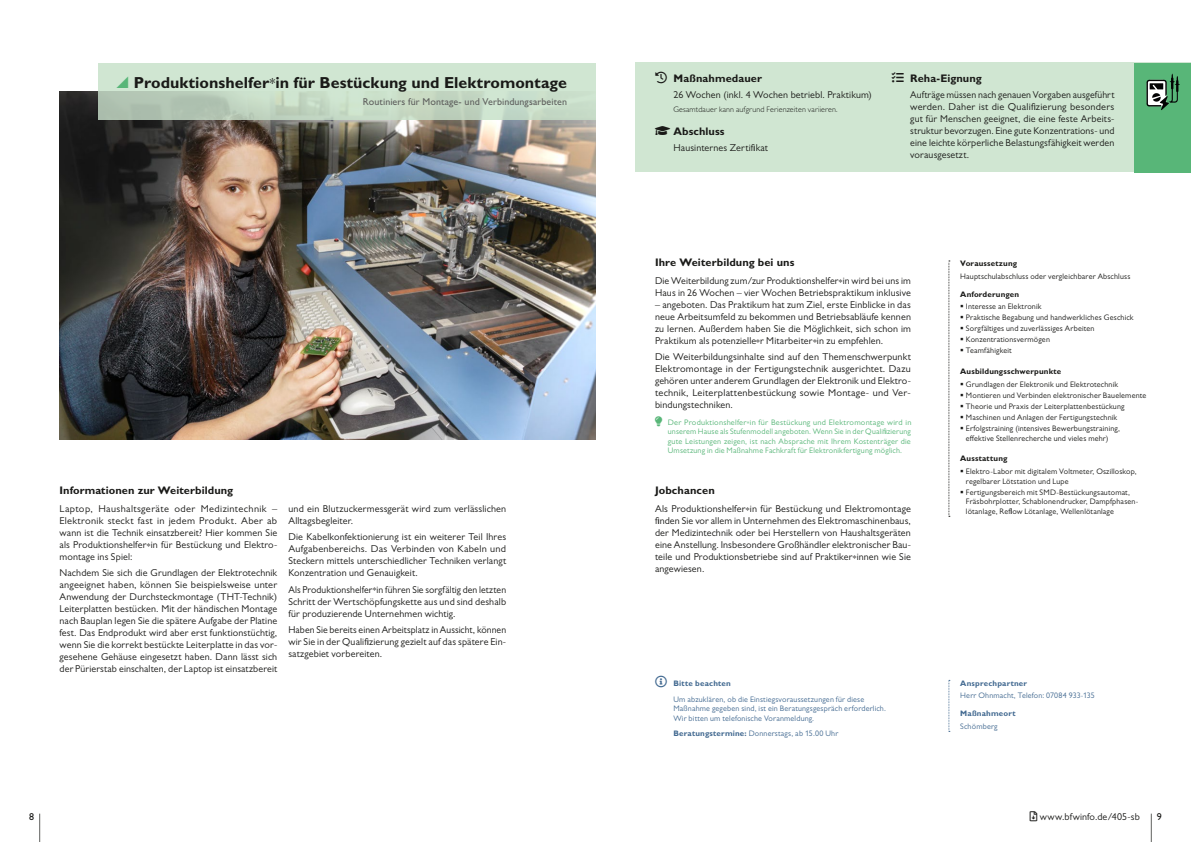
<style>
.page{position:relative;width:1191px;height:842px;background:#fff}
.page>*{position:absolute;margin:0;border:0;box-sizing:border-box;transform-origin:0 0}
.t1{font:700 16px "Gill Sans MT Pro";color:#1a1a18}
.t2{font:700 11px "Gill Sans MT Pro";letter-spacing:.005em;color:#1a1a18}
.t3{font:10px/12px "Gill Sans MT Pro";letter-spacing:.015em;color:#1a1a18;text-align:justify}
.t4{font:500 10px "Gill Sans MT Pro";letter-spacing:.005em;color:#5f605e}
.t5{font:500 10px "Gill Sans MT Pro";color:#1a1a18}
.t6{font:8px/11px "Gill Sans MT Pro";letter-spacing:.02em;color:#1a1a18}
.t7{font:8px/9.6px "Gill Sans MT Pro";letter-spacing:.02em;color:#58b678;text-align:justify}
.t8{font:8px/9.6px "Gill Sans MT Pro";letter-spacing:.02em;color:#436a91}
.t9{font:700 8px "Gill Sans MT Pro";letter-spacing:.02em;color:#1a1a18}
.t10{font:300 8px "Gill Sans MT Pro";letter-spacing:.015em;color:#1a1a18}
.t11{font:700 8px "Gill Sans MT Pro";letter-spacing:.02em;color:#436a91}
.s1{font-weight:400}
.s2{font-weight:700}
</style>
<div class="page">
<svg style="left:1151px;top:814px;width:1px;height:28px"></svg>
<svg style="left:39px;top:814px;width:1px;height:28px"></svg>
<svg style="left:948px;top:680px;width:2px;height:52px"></svg>
<div style="left:635px;top:63px;width:556px;height:109px;background:#d0e6d2"></div>
<div style="left:1134px;top:63px;width:57px;height:109px;background:#58b678"></div>
<svg style="left:1146px;top:73px;width:33px;height:37px"></svg>
<img style="left:60px;top:91px;width:535px;height:348px">
<svg style="left:98px;top:63px;width:497px;height:56px;background:#c8ddc9"></svg>
<svg style="left:948px;top:261px;width:2px;height:256px"></svg>
<svg style="left:117px;top:76px;width:11px;height:12px"></svg>
<h1 class="t1" style="left:134px;top:72px;width:435px">Produktionshelfer<span class="s1">*</span>in für Bestückung und Elektromontage</h1>
<p class="t4" style="left:363px;top:96px;width:206px">Routiniers für Montage- und Verbindungsarbeiten</p>
<p class="t2" style="left:60px;top:484px;width:175px">Informationen zur Weiterbildung</p>
<p class="t3" style="left:60px;top:503px;width:219px">Laptop, Haushaltsgeräte oder Medizintechnik – Elektronik steckt fast in jedem Produkt. Aber ab wann ist die Technik einsatzbereit? Hier kommen Sie als Produktionshelfer*in für Bestückung und Elektro&shy;montage ins Spiel:</p>
<p class="t3" style="left:60px;top:567px;width:219px">Nachdem Sie sich die Grundlagen der Elektrotechnik angeeignet haben, können Sie beispielsweise unter Anwendung der Durchsteckmontage (THT-Technik)<br>Leiterplatten bestücken. Mit der händischen Montage nach Bauplan legen Sie die spätere Aufgabe der Platine fest. Das Endprodukt wird aber erst funktionstüchtig, wenn Sie die korrekt bestückte Leiterplatte in das vor&shy;gesehene Gehäuse eingesetzt haben. Dann lässt sich der Pürierstab einschalten, der Laptop ist einsatzbereit</p>
<p class="t3" style="left:288px;top:503px;width:219px">und ein Blutzuckermessgerät wird zum verlässlichen<br>Alltagsbegleiter.</p>
<p class="t3" style="left:288px;top:531px;width:219px">Die Kabelkonfektionierung ist ein weiterer Teil Ihres Aufgabenbereichs. Das Verbinden von Kabeln und Steckern mittels unterschiedlicher Techniken verlangt Konzentration und Genauigkeit.</p>
<p class="t3" style="left:288px;top:583px;width:219px">Als Produktionshelfer*in führen Sie sorgfältig den letzten Schritt der Wertschöpfungskette aus und sind deshalb für produzierende Unternehmen wichtig.</p>
<p class="t3" style="left:288px;top:623px;width:219px">Haben Sie bereits einen Arbeitsplatz in Aussicht, können wir Sie in der Qualifizierung gezielt auf das spätere Ein&shy;satzgebiet vorbereiten.</p>
<p class="t2" style="left:673px;top:71px;width:90px">Maßnahmedauer</p>
<p class="t3" style="left:673px;top:88px;width:200px">26 Wochen (inkl. 4 Wochen betriebl. Praktikum)</p>
<p class="t10" style="left:673px;top:104px;width:166px">Gesamtdauer kann aufgrund Ferienzeiten variieren.</p>
<p class="t2" style="left:673px;top:124px;width:53px">Abschluss</p>
<p class="t3" style="left:673px;top:142px;width:96px">Hausinternes Zertifikat</p>
<p class="t2" style="left:910px;top:71px;width:73px">Reha-Eignung</p>
<p class="t3" style="left:910px;top:88px;width:206px">Aufträge müssen nach genauen Vorgaben ausgeführt werden. Daher ist die Qualifizierung besonders gut für Menschen geeignet, die eine feste Arbeits&shy;struktur bevorzugen. Eine gute Konzentrations- und eine leichte körperliche Belastungsfähigkeit werden vorausgesetzt.</p>
<p class="t2" style="left:655px;top:256px;width:141px">Ihre Weiterbildung bei uns</p>
<p class="t3" style="left:655px;top:275px;width:257px">Die Weiterbildung zum/zur Produktionshelfer*in wird bei uns im<br>Haus in 26 Wochen – vier Wochen Betriebspraktikum inklusive</p>
<p class="t3" style="left:655px;top:299px;width:257px">– angeboten. Das Praktikum hat zum Ziel, erste Einblicke in das neue Arbeitsumfeld zu bekommen und Betriebsabläufe kennen zu lernen. Außerdem haben Sie die Möglichkeit, sich schon im Praktikum als potenzielle*r Mitarbeiter*in zu empfehlen.</p>
<p class="t3" style="left:655px;top:351px;width:257px">Die Weiterbildungsinhalte sind auf den Themenschwerpunkt Elektromontage in der Fertigungstechnik ausgerichtet. Dazu gehören unter anderem Grundlagen der Elektronik und Elektro&shy;technik, Leiterplattenbestückung sowie Montage- und Ver&shy;bindungstechniken.</p>
<p class="t7" style="left:668px;top:417px;width:245px;text-indent:-13px">●▼◆● Der Produktionshelfer<sub>*</sub>in für Bestückung und Elektromontage wird in unserem Hause als Stufenmodell angeboten. Wenn Sie in der Qualifizierung gute Leistungen zeigen, ist nach Absprache mit Ihrem Kostenträger die Umsetzung in die Maßnahme Fachkraft für Elektronikfertigung möglich.</p>
<p class="t2" style="left:655px;top:484px;width:61px">Jobchancen</p>
<p class="t3" style="left:655px;top:503px;width:257px">Als Produktionshelfer*in für Bestückung und Elektromontage finden Sie vor allem in Unternehmen des Elektromaschinenbaus, der Medizintechnik oder bei Herstellern von Haushaltsgeräten eine Anstellung. Insbesondere Großhändler elektronischer Bau&shy;teile und Produktionsbetriebe sind auf Praktiker*innen wie Sie angewiesen.</p>
<p class="t11" style="left:673px;top:679px;width:59px">Bitte beachten</p>
<p class="t8" style="left:673px;top:694px;width:214px">Um abzuklären, ob die Einstiegsvoraussetzungen für diese<br>Maßnahme gegeben sind, ist ein Beratungsgespräch erforderlich.<br>Wir bitten um telefonische Voranmeldung.</p>
<p class="t8" style="left:673px;top:729px;width:166px"><span class="s2">Beratungstermine:</span> Donnerstags, ab 15.00 Uhr</p>
<p class="t9" style="left:960px;top:259px;width:58px">Voraussetzung</p>
<p class="t6" style="left:960px;top:271px;width:171px">Hauptschulabschluss oder vergleichbarer Abschluss</p>
<p class="t9" style="left:960px;top:289px;width:60px">Anforderungen</p>
<p class="t6" style="left:966px;top:301px;width:169px">Interesse an Elektronik<br>Praktische Begabung und handwerkliches Geschick<br>Sorgfältiges und zuverlässiges Arbeiten<br>Konzentrationsvermögen<br>Teamfähigkeit</p>
<p class="t9" style="left:960px;top:367px;width:103px">Ausbildungsschwerpunkte</p>
<p class="t6" style="left:966px;top:379px;width:182px">Grundlagen der Elektronik und Elektrotechnik Montieren und Verbinden elektronischer Bauelemente Theorie und Praxis der Leiterplattenbestückung Maschinen und Anlagen der Fertigungstechnik Erfolgstraining (intensives Bewerbungstraining,</p>
<p class="t6" style="left:966px;top:432px;width:144px">effektive Stellenrecherche und vieles mehr)</p>
<p class="t9" style="left:960px;top:454px;width:49px">Ausstattung</p>
<p class="t6" style="left:966px;top:466px;width:172px;line-height:9.6px">Elektro-Labor mit digitalem Voltmeter, Oszilloskop, regelbarer Lötstation und Lupe</p>
<p class="t6" style="left:966px;top:487px;width:174px;line-height:9.6px">Fertigungsbereich mit SMD-Bestückungsautomat,<br>Fräsbohrplotter, Schablonendrucker, Dampfphasen&shy;lötanlage, Reflow Lötanlage, Wellenlötanlage</p>
<p class="t11" style="left:960px;top:678px;width:68px">Ansprechpartner</p>
<p class="t8" style="left:960px;top:691px;width:136px">Herr Ohnmacht, Telefon: 07084 933-135</p>
<p class="t11" style="left:960px;top:709px;width:57px">Maßnahmeort</p>
<p class="t8" style="left:960px;top:721px;width:39px">Schömberg</p>
<p class="t5" style="left:29px;top:811px;width:6px">8</p>
<p class="t3" style="left:1030px;top:811px;width:111px">●□■●□ www.bfwinfo.de/405-sb</p>
<p class="t5" style="left:1157px;top:811px;width:6px">9</p>
</div>
